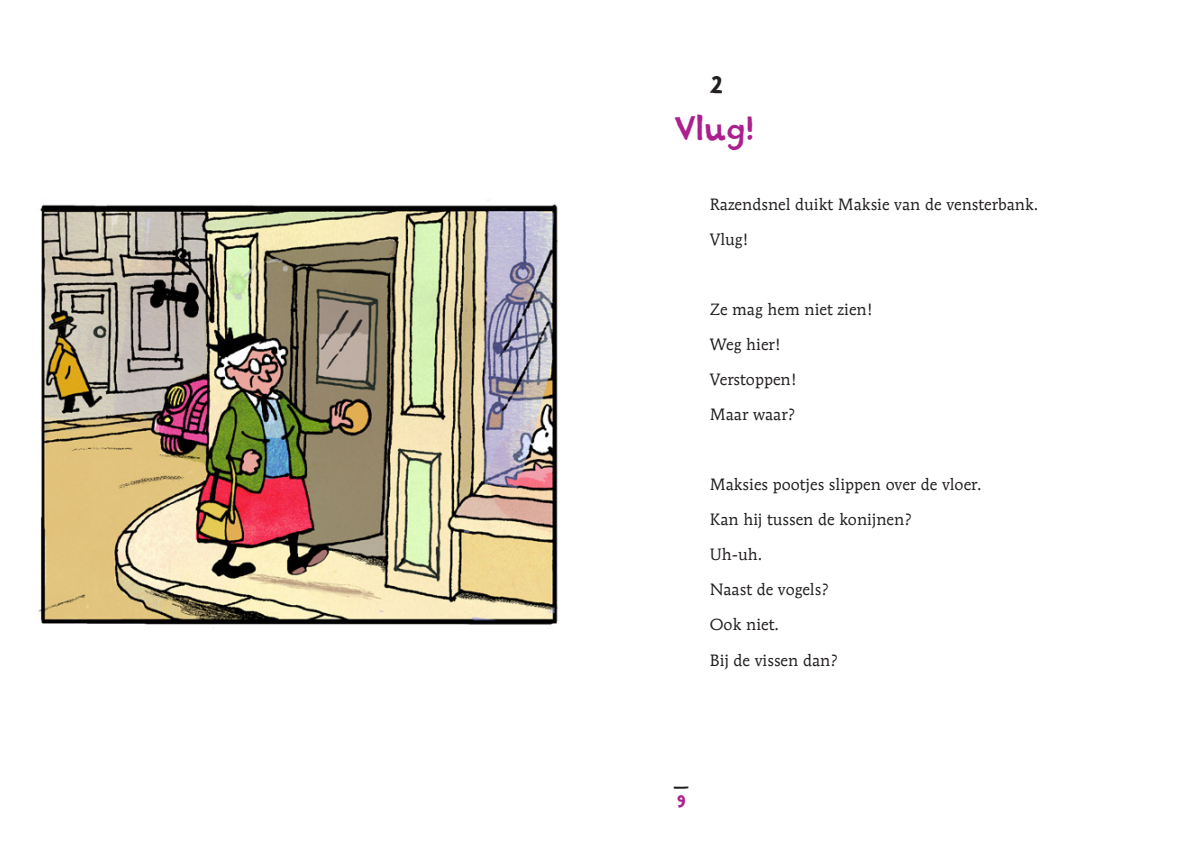
<style>
.page{position:relative;width:1191px;height:851px;background:#fff}
.page>*{position:absolute;margin:0;border:0;box-sizing:border-box;transform-origin:0 0}
.t1{font:37.5px "Handy Sans";color:#ab208e}
.t2{font:25px "Handy Sans";color:#231f20}
.t3{font:18.75px "Handy Sans";color:#ab208e}
.t4{font:18.75px "Handy Sans";color:#231f20;scale:1.5 1}
.t5{font:16.25px/35px "Mendoza Roman";color:#231f20}
</style>
<div class="page">
<img style="left:38px;top:199px;width:520px;height:429px">
<h2 class="t2" style="left:710px;top:69px;width:15px">2</h2>
<h1 class="t1" style="left:674px;top:104px;width:82px">Vlug!</h1>
<p class="t5" style="left:710px;top:187px;width:330px">Razendsnel duikt Maksie van de vensterbank.<br>Vlug!</p>
<p class="t5" style="left:710px;top:292px;width:165px">Ze mag hem niet zien!<br>Weg hier!<br>Verstoppen!<br>Maar waar?</p>
<p class="t5" style="left:710px;top:467px;width:273px">Maksies pootjes slippen over de vloer.<br>Kan hij tussen de konijnen?<br>Uh-uh.<br>Naast de vogels?<br>Ook niet.<br>Bij de vissen dan?</p>
<p class="t4" style="left:675px;top:766px;width:10px">_</p>
<p class="t3" style="left:676px;top:789px;width:11px">9</p>
</div>
